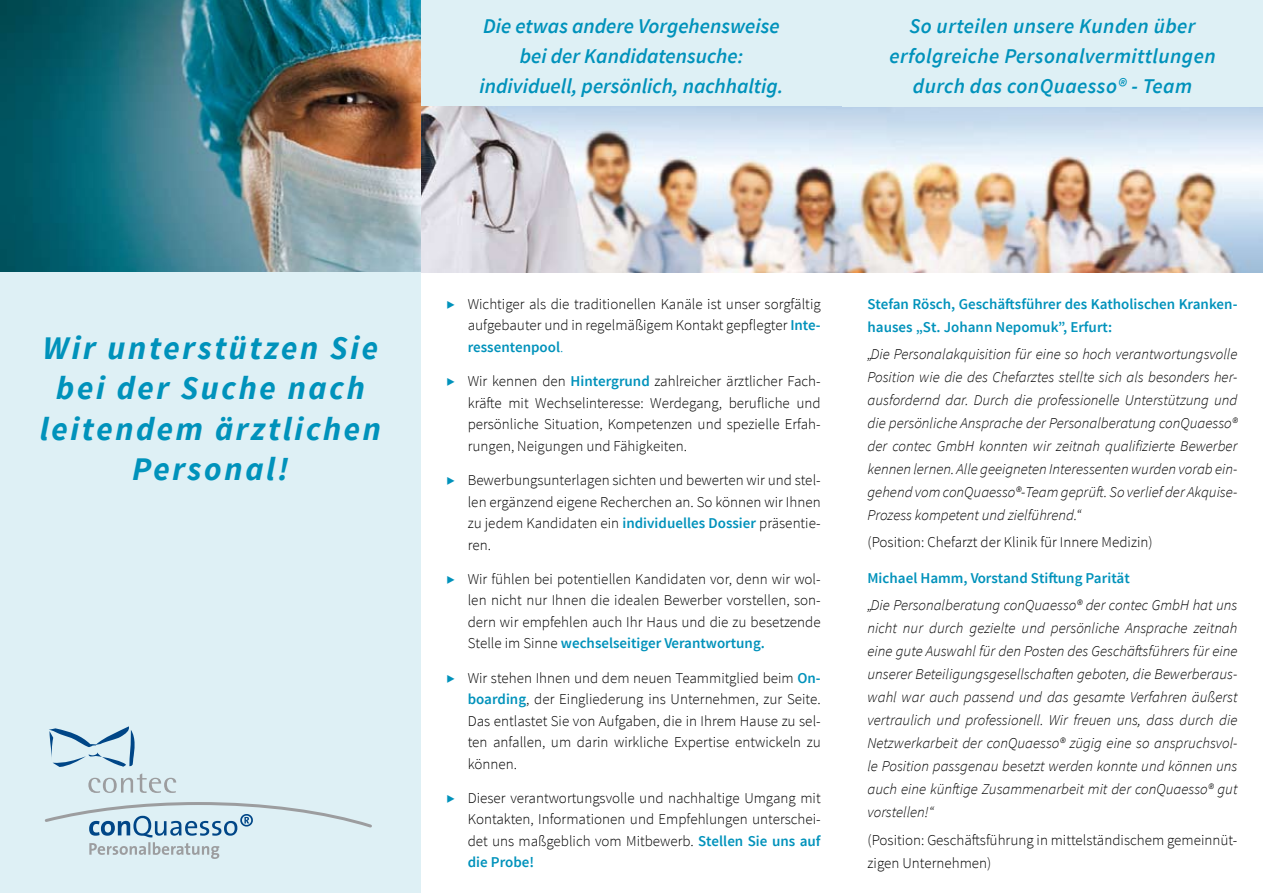
<style>
.page{position:relative;width:1263px;height:893px;background:#fff}
.page>*{position:absolute;margin:0;border:0;box-sizing:border-box;transform-origin:0 0}
.t1{font:italic 700 33px/40.5px "Source Sans Pro";letter-spacing:.08em;color:#0092bb;text-align:center}
.t2{font:italic 600 21px/30px "Source Sans Pro";color:#0092bb;text-align:center}
.t3{font:italic 600 21px/30px "Source Sans Pro";letter-spacing:.02em;color:#0092bb;text-align:center}
.t4{font:300 15px/21.5px "Source Sans Pro";color:#000;text-align:justify}
.t5{font:italic 300 15px/23px "Source Sans Pro";color:#000;text-align:justify}
.t6{font:600 15px/23px "Source Sans Pro";color:#0092bb}
.s1{color:#0092bb}
.s2{font-weight:600;color:#0092bb}
</style>
<div class="page">
<img style="left:0;top:0;width:421px;height:272px">
<div style="left:0;top:272px;width:421px;height:621px;background:#def0f5"></div>
<svg style="left:49px;top:726px;width:86px;height:41px"></svg>
<svg style="left:88px;top:773px;width:88px;height:20px"></svg>
<svg style="left:44px;top:802px;width:328px;height:57px"></svg>
<div style="left:421px;top:0;width:421px;height:106px;background:#def0f5"></div>
<img style="left:421px;top:106px;width:842px;height:166px">
<div style="left:842px;top:0;width:421px;height:106px;background:#def0f5"></div>
<h2 class="t2" style="left:480px;top:11px;width:305px">Die etwas andere Vorgehensweise bei der Kandidatensuche: individuell, persönlich, nachhaltig.</h2>
<h2 class="t3" style="left:889px;top:11px;width:328px">So urteilen unsere Kunden über erfolgreiche Personalvermittlungen durch das conQuaesso® - Team</h2>
<h1 class="t1" style="left:40px;top:327px;width:343px">Wir unterstützen Sie bei der Suche nach leitendem ärztlichen<br>Personal!</h1>
<p class="t4" style="left:468px;top:293px;width:354px;text-indent:-21px"><span class="s1">▶</span> Wichtiger als die traditionellen Kanäle ist unser sorgfältig aufgebauter und in regelmäßigem Kontakt gepflegter <span class="s2">Inte&shy;ressentenpool</span><span class="s1">.</span></p>
<p class="t4" style="left:468px;top:371px;width:354px;text-indent:-21px"><span class="s1">▶</span> Wir kennen den <span class="s2">Hintergrund</span> zahlreicher ärztlicher Fach&shy;kräfte mit Wechselinteresse: Werdegang, berufliche und persönliche Situation, Kompetenzen und spezielle Erfah&shy;rungen, Neigungen und Fähigkeiten.</p>
<p class="t4" style="left:468px;top:469px;width:354px;text-indent:-21px"><span class="s1">▶</span> Bewerbungsunterlagen sichten und bewerten wir und stel&shy;len ergänzend eigene Recherchen an. So können wir Ihnen zu jedem Kandidaten ein <span class="s2">individuelles Dossier</span> präsentie&shy;ren.</p>
<p class="t4" style="left:468px;top:568px;width:354px;text-indent:-21px"><span class="s1">▶</span> Wir fühlen bei potentiellen Kandidaten vor, denn wir wol&shy;len nicht nur Ihnen die idealen Bewerber vorstellen, son&shy;dern wir empfehlen auch Ihr Haus und die zu besetzende Stelle im Sinne <span class="s2">wechselseitiger Verantwortung.</span></p>
<p class="t4" style="left:468px;top:667px;width:354px;text-indent:-21px"><span class="s1">▶</span> Wir stehen Ihnen und dem neuen Teammitglied beim <span class="s2">On&shy;boarding</span>, der Eingliederung ins Unternehmen, zur Seite.<br>Das entlastet Sie von Aufgaben, die in Ihrem Hause zu sel&shy;ten anfallen, um darin wirkliche Expertise entwickeln zu können.</p>
<p class="t4" style="left:468px;top:787px;width:354px;text-indent:-21px"><span class="s1">▶</span> Dieser verantwortungsvolle und nachhaltige Umgang mit Kontakten, Informationen und Empfehlungen unterschei&shy;det uns maßgeblich vom Mitbewerb. <span class="s2">Stellen Sie uns auf die Probe!</span></p>
<p class="t6" style="left:867px;top:293px;width:371px">Stefan Rösch, Geschäftsführer des Katholischen Kranken&shy;hauses „St. Johann Nepomuk”, Erfurt:</p>
<p class="t5" style="left:867px;top:343px;width:371px">„Die Personalakquisition für eine so hoch verantwortungsvolle Position wie die des Chefarztes stellte sich als besonders her&shy;ausfordernd dar. Durch die professionelle Unterstützung und die persönliche Ansprache der Personalberatung conQuaesso® der contec GmbH konnten wir zeitnah qualifizierte Bewerber kennen lernen. Alle geeigneten Interessenten wurden vorab ein&shy;gehend vom conQuaesso®-Team geprüft. So verlief der Akquise-Prozess kompetent und zielführend.“</p>
<p class="t4" style="left:867px;top:532px;width:287px">(Position: Chefarzt der Klinik für Innere Medizin)</p>
<p class="t6" style="left:867px;top:567px;width:264px">Michael Hamm, Vorstand Stiftung Parität</p>
<p class="t5" style="left:867px;top:594px;width:371px">„Die Personalberatung conQuaesso® der contec GmbH hat uns nicht nur durch gezielte und persönliche Ansprache zeitnah eine gute Auswahl für den Posten des Geschäftsführers für eine unserer Beteiligungsgesellschaften geboten, die Bewerberaus&shy;wahl war auch passend und das gesamte Verfahren äußerst vertraulich und professionell. Wir freuen uns, dass durch die Netzwerkarbeit der conQuaesso® zügig eine so anspruchsvol&shy;le Position passgenau besetzt werden konnte und können uns auch eine künftige Zusammenarbeit mit der conQuaesso® gut vorstellen!“</p>
<p class="t4" style="left:867px;top:828px;width:371px;line-height:23px">(Position: Geschäftsführung in mittelständischem gemeinnüt&shy;zigen Unternehmen)</p>
</div>
